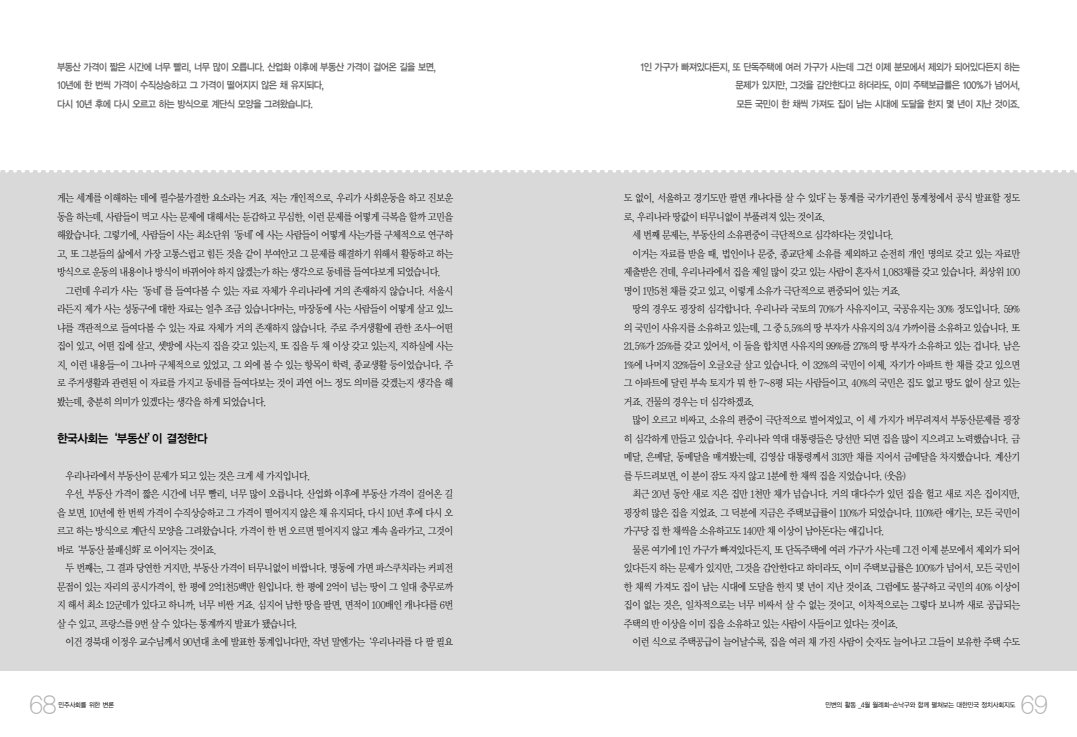
<style>
.page{position:relative;width:1077px;height:737px;background:#fff}
.page>*{position:absolute;margin:0;border:0;box-sizing:border-box;transform-origin:0 0}
.t1{font:24px "YGO11";color:#b3b3b3}
.t2{font:12px "YGO14";letter-spacing:-.105em;color:#000;scale:.95 1}
.t3{font:10.5px/18.5px "Y Mj O12";letter-spacing:-.13em;color:#000;text-align:justify;scale:.9 1}
.t4{font:10px/18.5px "YGO14";letter-spacing:-.14em;color:#666;scale:.9 1}
.t5{font:7px "YGO12";letter-spacing:-.11em;color:#000;scale:.9 1}
</style>
<div class="page">
<div style="left:0;top:170px;width:1077px;height:501px;background:#d9d9d9"></div>
<svg style="left:0;top:170px;width:1077px;height:3px"></svg>
<p class="t4" style="left:57px;top:58px;width:423px">부동산 가격이 짧은 시간에 너무 빨리, 너무 많이 오릅니다. 산업화 이후에 부동산 가격이 걸어온 길을 보면,<br>10년에 한 번씩 가격이 수직상승하고 그 가격이 떨어지지 않은 채 유지되다,<br>다시 10년 후에 다시 오르고 하는 방식으로 계단식 모양을 그려왔습니다.</p>
<p class="t4" style="left:735px;top:58px;width:319px;text-align:justify;text-indent:-95px">1인 가구가 빠져있다든지, 또 단독주택에 여러 가구가 사는데 그건 이제 분모에서 제외가 되어있다든지 하는 문제가 있지만, 그것을 감안한다고 하더라도, 이미 주택보급률은 100%가 넘어서, 모든 국민이 한 채씩 가져도 집이 남는 시대에 도달을 한지 몇 년이 지난 것이죠.</p>
<p class="t3" style="left:57px;top:189px;width:442px">게는 세계를 이해하는 데에 필수불가결한 요소라는 거죠. 저는 개인적으로, 우리가 사회운동을 하고 진보운 동을 하는데, 사람들이 먹고 사는 문제에 대해서는 둔감하고 무심한, 이런 문제를 어떻게 극복을 할까 고민을 해왔습니다. 그렇기에, 사람들이 사는 최소단위‘동네’에 사는 사람들이 어떻게 사는가를 구체적으로 연구하 고, 또 그분들의 삶에서 가장 고통스럽고 힘든 것을 같이 부여안고 그 문제를 해결하기 위해서 활동하고 하는 방식으로 운동의 내용이나 방식이 바뀌어야 하지 않겠는가 하는 생각으로 동네를 들여다보게 되었습니다.</p>
<p class="t3" style="left:57px;top:282px;width:442px;text-indent:9px">그런데 우리가 사는‘동네’를 들여다볼 수 있는 자료 자체가 우리나라에 거의 존재하지 않습니다. 서울시 라든지 제가 사는 성동구에 대한 자료는 얼추 조금 있습니다마는, 마장동에 사는 사람들이 어떻게 살고 있느 냐를 객관적으로 들여다볼 수 있는 자료 자체가 거의 존재하지 않습니다. 주로 주거생활에 관한 조사-어떤 집이 있고, 어떤 집에 살고, 셋방에 사는지 집을 갖고 있는지, 또 집을 두 채 이상 갖고 있는지, 지하실에 사는 지, 이런 내용들-이 그나마 구체적으로 있었고, 그 외에 볼 수 있는 항목이 학력, 종교생활 등이었습니다. 주 로 주거생활과 관련된 이 자료를 가지고 동네를 들여다보는 것이 과연 어느 정도 의미를 갖겠는지 생각을 해 봤는데, 충분히 의미가 있겠다는 생각을 하게 되었습니다.</p>
<p class="t2" style="left:57px;top:433px;width:161px">한국사회는‘부동산’이 결정한다</p>
<p class="t3" style="left:65px;top:467px;width:274px">우리나라에서 부동산이 문제가 되고 있는 것은 크게 세 가지입니다.</p>
<p class="t3" style="left:65px;top:485px;width:433px">우선, 부동산 가격이 짧은 시간에 너무 빨리, 너무 많이 오릅니다. 산업화 이후에 부동산 가격이 걸어온 길</p>
<p class="t3" style="left:57px;top:504px;width:442px">을 보면, 10년에 한 번씩 가격이 수직상승하고 그 가격이 떨어지지 않은 채 유지되다, 다시 10년 후에 다시 오</p>
<p class="t3" style="left:57px;top:522px;width:442px">르고 하는 방식으로 계단식 모양을 그려왔습니다. 가격이 한 번 오르면 떨어지지 않고 계속 올라가고, 그것이</p>
<p class="t3" style="left:57px;top:541px;width:180px">바로‘부동산 불패신화’로 이어지는 것이죠.</p>
<p class="t3" style="left:65px;top:559px;width:433px">두 번째는, 그 결과 당연한 거지만, 부동산 가격이 터무니없이 비쌉니다. 명동에 가면 파스쿠치라는 커피전</p>
<p class="t3" style="left:57px;top:578px;width:442px">문점이 있는 자리의 공시가격이, 한 평에 2억1천5백만 원입니다. 한 평에 2억이 넘는 땅이 그 일대 충무로까</p>
<p class="t3" style="left:57px;top:596px;width:442px">지 해서 최소 12군데가 있다고 하니까, 너무 비싼 거죠. 심지어 남한 땅을 팔면, 면적이 100배인 캐나다를 6번</p>
<p class="t3" style="left:57px;top:615px;width:270px">살 수 있고, 프랑스를 9번 살 수 있다는 통계까지 발표가 됐습니다.</p>
<p class="t3" style="left:65px;top:633px;width:433px">이건 경북대 이정우 교수님께서 90년대 초에 발표한 통계입니다만, 작년 말엔가는‘우리나라를 다 팔 필요</p>
<h1 class="t1" style="left:28px;top:694px;width:31px">68</h1>
<p class="t5" style="left:58px;top:702px;width:64px">민주사회를 위한 변론</p>
<p class="t3" style="left:624px;top:189px;width:442px">도 없이, 서울하고 경기도만 팔면 캐나다를 살 수 있다’는 통계를 국가기관인 통계청에서 공식 발표할 정도</p>
<p class="t3" style="left:624px;top:208px;width:226px">로, 우리나라 땅값이 터무니없이 부풀려져 있는 것이죠.</p>
<p class="t3" style="left:632px;top:226px;width:293px">세 번째 문제는, 부동산의 소유편중이 극단적으로 심각하다는 것입니다.</p>
<p class="t3" style="left:632px;top:245px;width:433px">이거는 자료를 받을 때, 법인이나 문중, 종교단체 소유를 제외하고 순전히 개인 명의로 갖고 있는 자료만</p>
<p class="t3" style="left:624px;top:263px;width:442px">제출받은 건데, 우리나라에서 집을 제일 많이 갖고 있는 사람이 혼자서 1,083채를 갖고 있습니다. 최상위 100</p>
<p class="t3" style="left:624px;top:282px;width:310px">명이 1만5천 채를 갖고 있고, 이렇게 소유가 극단적으로 편중되어 있는 거죠.</p>
<p class="t3" style="left:632px;top:300px;width:433px">땅의 경우도 굉장히 심각합니다. 우리나라 국토의 70%가 사유지이고, 국공유지는 30% 정도입니다. 59%</p>
<p class="t3" style="left:624px;top:319px;width:442px">의 국민이 사유지를 소유하고 있는데, 그 중 5.5%의 땅 부자가 사유지의 3/4 가까이를 소유하고 있습니다. 또</p>
<p class="t3" style="left:624px;top:337px;width:442px">21.5%가 25%를 갖고 있어서, 이 둘을 합치면 사유지의 99%를 27%의 땅 부자가 소유하고 있는 겁니다. 남은</p>
<p class="t3" style="left:624px;top:356px;width:442px">1%에 나머지 32%들이 오글오글 살고 있습니다. 이 32%의 국민이 이제, 자기가 아파트 한 채를 갖고 있으면</p>
<p class="t3" style="left:624px;top:374px;width:442px">그 아파트에 달린 부속 토지가 뭐 한 7~8평 되는 사람들이고, 40%의 국민은 집도 없고 땅도 없이 살고 있는</p>
<p class="t3" style="left:624px;top:393px;width:148px">거죠. 건물의 경우는 더 심각하겠죠.</p>
<p class="t3" style="left:632px;top:411px;width:433px">많이 오르고 비싸고, 소유의 편중이 극단적으로 벌어져있고, 이 세 가지가 버무려져서 부동산문제를 굉장</p>
<p class="t3" style="left:624px;top:430px;width:442px">히 심각하게 만들고 있습니다. 우리나라 역대 대통령들은 당선만 되면 집을 많이 지으려고 노력했습니다. 금</p>
<p class="t3" style="left:624px;top:448px;width:442px">메달, 은메달, 동메달을 매겨봤는데, 김영삼 대통령께서 313만 채를 지어서 금메달을 차지했습니다. 계산기</p>
<p class="t3" style="left:624px;top:467px;width:316px">를 두드려보면, 이 분이 잠도 자지 않고 1분에 한 채씩 집을 지었습니다. (웃음)</p>
<p class="t3" style="left:632px;top:485px;width:433px">최근 20년 동안 새로 지은 집만 1천만 채가 넘습니다. 거의 대다수가 있던 집을 헐고 새로 지은 집이지만,</p>
<p class="t3" style="left:624px;top:504px;width:442px">굉장히 많은 집을 지었죠. 그 덕분에 지금은 주택보급률이 110%가 되었습니다. 110%란 얘기는, 모든 국민이</p>
<p class="t3" style="left:624px;top:522px;width:292px">가구당 집 한 채씩을 소유하고도 140만 채 이상이 남아돈다는 얘깁니다.</p>
<p class="t3" style="left:632px;top:541px;width:433px">물론 여기에 1인 가구가 빠져있다든지, 또 단독주택에 여러 가구가 사는데 그건 이제 분모에서 제외가 되어</p>
<p class="t3" style="left:624px;top:559px;width:442px">있다든지 하는 문제가 있지만, 그것을 감안한다고 하더라도, 이미 주택보급률은 100%가 넘어서, 모든 국민이</p>
<p class="t3" style="left:624px;top:578px;width:442px">한 채씩 가져도 집이 남는 시대에 도달을 한지 몇 년이 지난 것이죠. 그럼에도 불구하고 국민의 40% 이상이</p>
<p class="t3" style="left:624px;top:596px;width:442px">집이 없는 것은, 일차적으로는 너무 비싸서 살 수 없는 것이고, 이차적으로는 그렇다 보니까 새로 공급되는</p>
<p class="t3" style="left:624px;top:615px;width:307px">주택의 반 이상을 이미 집을 소유하고 있는 사람이 사들이고 있다는 것이죠.</p>
<p class="t3" style="left:632px;top:633px;width:433px">이런 식으로 주택공급이 늘어날수록, 집을 여러 채 가진 사람이 숫자도 늘어나고 그들이 보유한 주택 수도</p>
<p class="t5" style="left:825px;top:702px;width:213px">민변의 활동 _4월 월례회-손낙구와 함께 펼쳐보는 대한민국 정치사회지도</p>
<h1 class="t1" style="left:1020px;top:694px;width:30px">69</h1>
</div>
